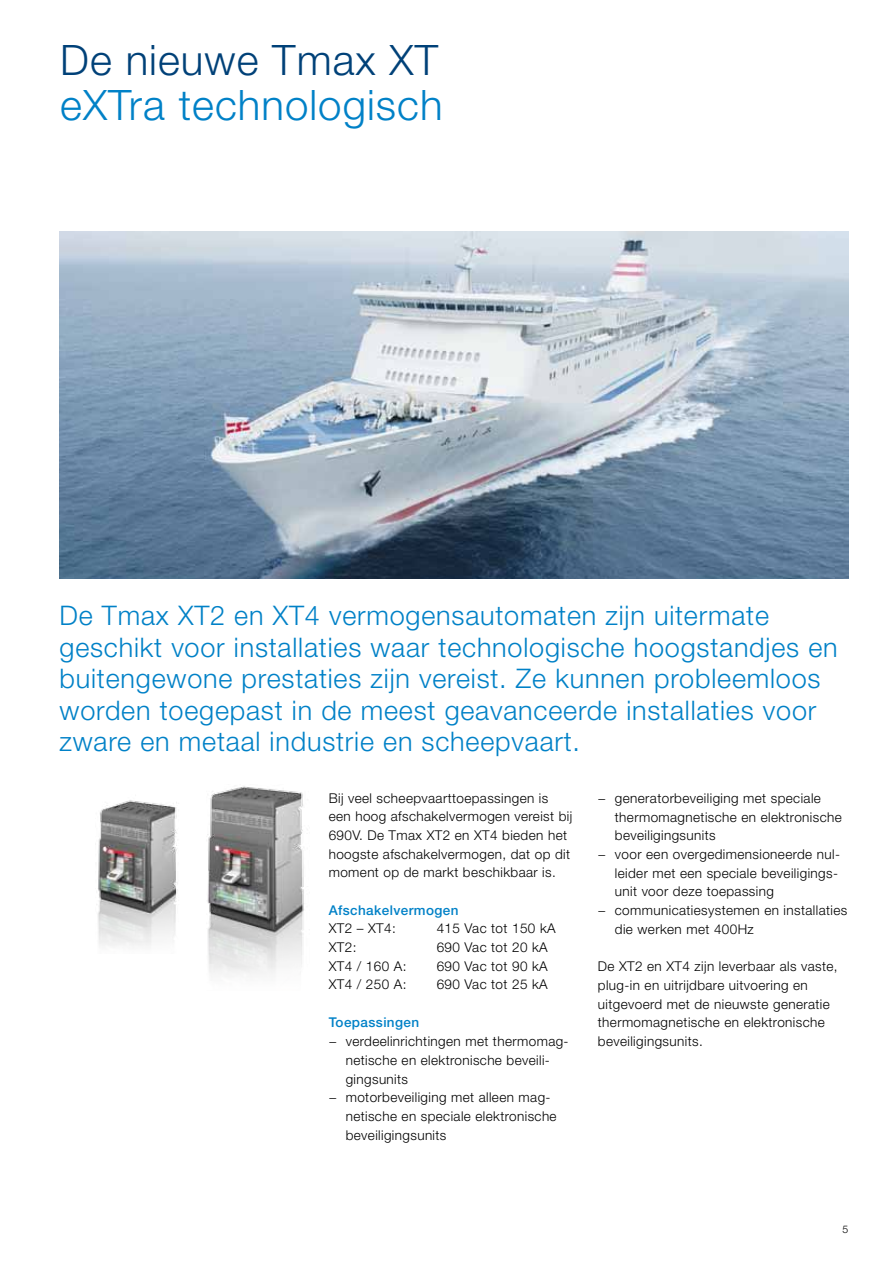
<style>
.page{position:relative;width:893px;height:1263px;background:#fff}
.page>*{position:absolute;margin:0;border:0;box-sizing:border-box;transform-origin:0 0}
.t1{font:300 42px "Helvetica Neue LT Std";letter-spacing:.025em;color:#0081c7}
.t2{font:300 42px "Helvetica Neue LT Std";letter-spacing:.025em;color:#004178}
.t3{font:300 27px/31.5px "Helvetica Neue LT Std";letter-spacing:.03em;color:#0081c7}
.t4{font:300 13.5px/18.6px "Helvetica Neue LT Std";letter-spacing:.03em;color:#000}
.t5{font:500 13.5px "Helvetica Neue LT Std";letter-spacing:.03em;color:#0081c7}
.t6{font:300 10.5px "Helvetica Neue LT Std";color:#000}
</style>
<div class="page">
<img style="left:60px;top:232px;width:788px;height:346px">
<img style="left:96px;top:800px;width:82px;height:146px">
<img style="left:207px;top:786px;width:97px;height:189px">
<h1 class="t2" style="left:60px;top:34px;width:379px">De nieuwe Tmax XT</h1>
<h1 class="t1" style="left:60px;top:79px;width:384px">eXTra technologisch</h1>
<p class="t3" style="left:60px;top:599px;width:780px">De Tmax XT2 en XT4 vermogensautomaten zijn uitermate geschikt voor installaties waar technologische hoogstandjes en buitengewone prestaties zijn vereist. Ze kunnen probleemloos worden toegepast in de meest geavanceerde installaties voor zware en metaal industrie en scheepvaart.</p>
<p class="t4" style="left:329px;top:788px;width:245px">Bij veel scheepvaarttoepassingen is een hoog afschakelvermogen vereist bij 690V. De Tmax XT2 en XT4 bieden het hoogste afschakelvermogen, dat op dit moment op de markt beschikbaar is.</p>
<p class="t5" style="left:329px;top:902px;width:131px">Afschakelvermogen</p>
<p class="t4" style="left:329px;top:919px;width:69px">XT2 – XT4:</p>
<p class="t4" style="left:437px;top:919px;width:120px">415 Vac tot 150 kA</p>
<p class="t4" style="left:329px;top:938px;width:29px">XT2:</p>
<p class="t4" style="left:437px;top:938px;width:113px">690 Vac tot 20 kA</p>
<p class="t4" style="left:329px;top:956px;width:79px">XT4 / 160 A:</p>
<p class="t4" style="left:437px;top:956px;width:113px">690 Vac tot 90 kA</p>
<p class="t4" style="left:329px;top:975px;width:79px">XT4 / 250 A:</p>
<p class="t4" style="left:437px;top:975px;width:113px">690 Vac tot 25 kA</p>
<p class="t5" style="left:329px;top:1014px;width:92px">Toepassingen</p>
<p class="t4" style="left:329px;top:1032px;width:241px">− verdeelinrichtingen met thermomag-</p>
<p class="t4" style="left:346px;top:1050px;width:206px">netische en elektronische beveili-</p>
<p class="t4" style="left:346px;top:1069px;width:64px">gingsunits</p>
<p class="t4" style="left:329px;top:1088px;width:223px">− motorbeveiliging met alleen mag-</p>
<p class="t4" style="left:346px;top:1106px;width:212px">netische en speciale elektronische</p>
<p class="t4" style="left:346px;top:1125px;width:102px">beveiligingsunits</p>
<p class="t4" style="left:598px;top:788px;width:225px">− generatorbeveiliging met speciale</p>
<p class="t4" style="left:615px;top:807px;width:228px">thermomagnetische en elektronische</p>
<p class="t4" style="left:615px;top:826px;width:102px">beveiligingsunits</p>
<p class="t4" style="left:598px;top:845px;width:244px">− voor een overgedimensioneerde nul-</p>
<p class="t4" style="left:615px;top:863px;width:225px">leider met een speciale beveiligings-</p>
<p class="t4" style="left:615px;top:882px;width:161px">unit voor deze toepassing</p>
<p class="t4" style="left:598px;top:901px;width:251px">− communicatiesystemen en installaties</p>
<p class="t4" style="left:615px;top:919px;width:140px">die werken met 400Hz</p>
<p class="t4" style="left:598px;top:957px;width:241px">De XT2 en XT4 zijn leverbaar als vaste, plug-in en uitrijdbare uitvoering en uitgevoerd met de nieuwste generatie thermomagnetische en elektronische beveiligingsunits.</p>
<p class="t6" style="left:842px;top:1223px;width:7px">5</p>
</div>
